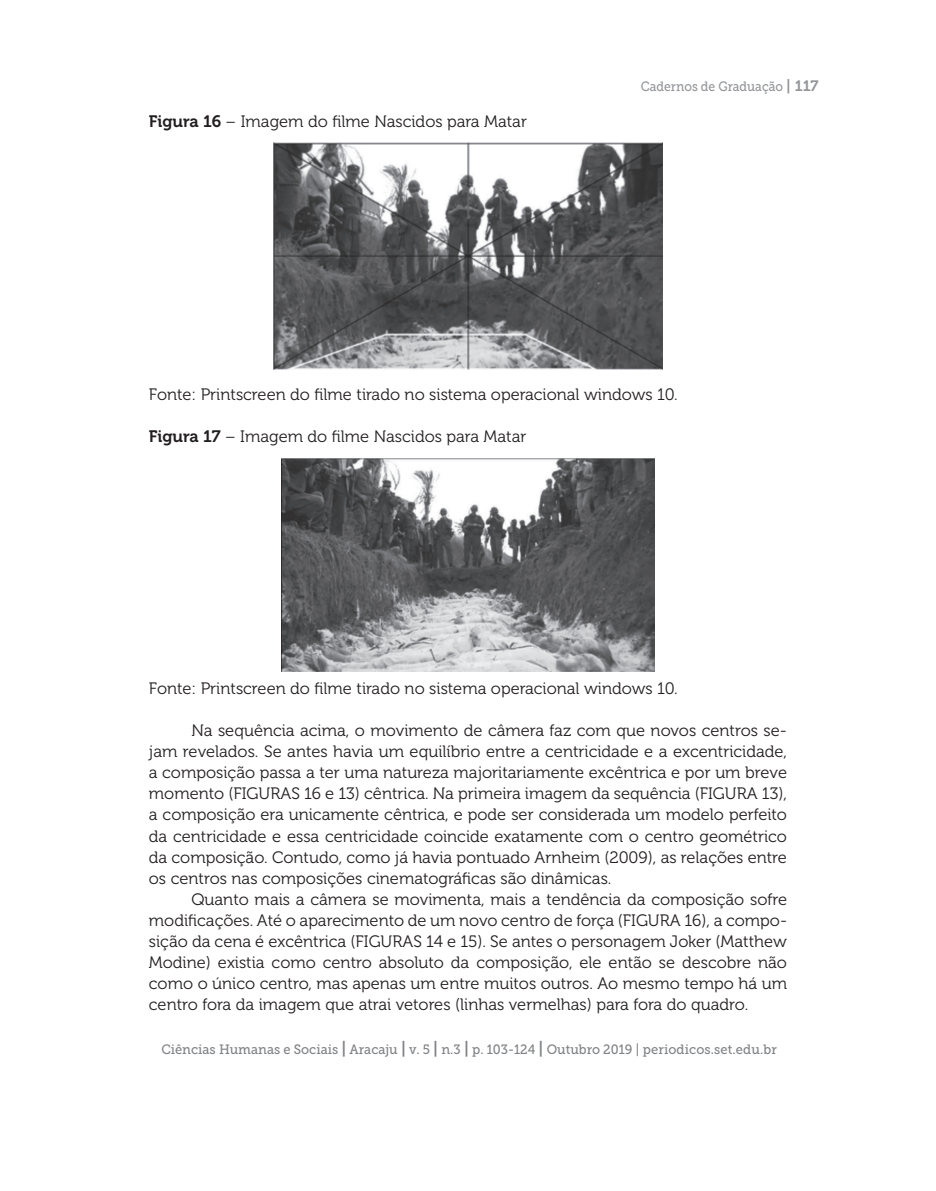
<style>
.page{position:relative;width:936px;height:1191px;background:#fff}
.page>*{position:absolute;margin:0;border:0;box-sizing:border-box;transform-origin:0 0}
.t1{font:16.5px/21px "Museo 300";color:#231f20;text-align:justify}
.t2{font:13.5px "Museo Slab 500";color:#808285;scale:.95 1}
.t3{font:13.5px "Museo Slab 500";color:#939598;scale:.9 1}
.s1{font-family:"Museo 700"}
.s2{font-family:"Museo 700";font-size:15px}
.s3{font-family:"Museo 700";font-size:16.5px}
</style>
<div class="page">
<img style="left:273px;top:142px;width:389px;height:227px">
<img style="left:281px;top:458px;width:373px;height:213px">
<p class="t1" style="left:149px;top:111px;width:379px"><span class="s1">Figura 16</span> – Imagem do filme Nascidos para Matar</p>
<p class="t3" style="left:640px;top:79px;width:199px">Cadernos de Graduação <span class="s2">| 117</span></p>
<p class="t1" style="left:149px;top:384px;width:530px">Fonte: Printscreen do filme tirado no sistema operacional windows 10.</p>
<p class="t1" style="left:149px;top:426px;width:379px"><span class="s1">Figura 17</span> – Imagem do filme Nascidos para Matar</p>
<p class="t1" style="left:149px;top:678px;width:530px">Fonte: Printscreen do filme tirado no sistema operacional windows 10.</p>
<p class="t1" style="left:149px;top:720px;width:639px;text-indent:43px">Na sequência acima, o movimento de câmera faz com que novos centros se&shy;jam revelados. Se antes havia um equilíbrio entre a centricidade e a excentricidade, a composição passa a ter uma natureza majoritariamente excêntrica e por um breve momento (FIGURAS 16 e 13) cêntrica. Na primeira imagem da sequência (FIGURA 13), a composição era unicamente cêntrica, e pode ser considerada um modelo perfeito da centricidade e essa centricidade coincide exatamente com o centro geométrico da composição. Contudo, como já havia pontuado Arnheim (2009), as relações entre os centros nas composições cinematográficas são dinâmicas.</p>
<p class="t1" style="left:149px;top:888px;width:639px;text-indent:43px">Quanto mais a câmera se movimenta, mais a tendência da composição sofre modificações. Até o aparecimento de um novo centro de força (FIGURA 16), a compo&shy;sição da cena é excêntrica (FIGURAS 14 e 15). Se antes o personagem Joker (Matthew Modine) existia como centro absoluto da composição, ele então se descobre não como o único centro, mas apenas um entre muitos outros. Ao mesmo tempo há um centro fora da imagem que atrai vetores (linhas vermelhas) para fora do quadro.</p>
<p class="t2" style="left:161px;top:1041px;width:649px">Ciências Humanas e Sociais <span class="s3">|</span> Aracaju <span class="s3">|</span> v. 5 <span class="s3">|</span> n.3 <span class="s3">|</span> p. 103-124 <span class="s3">|</span> Outubro 2019 | periodicos.set.edu.br</p>
</div>
